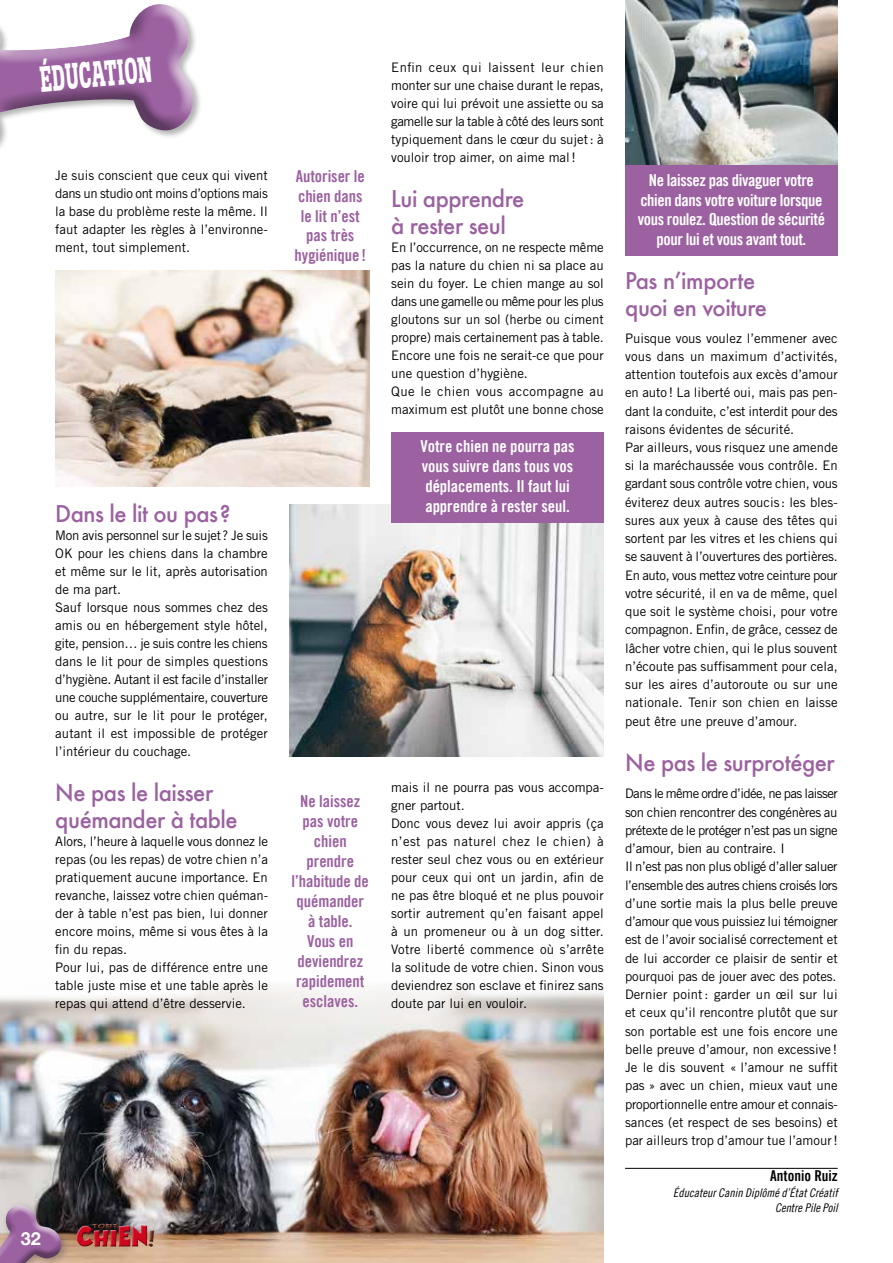
<style>
.page{position:relative;width:893px;height:1263px;background:#fff}
.page>*{position:absolute;margin:0;border:0;box-sizing:border-box;transform-origin:0 0}
.t1{font:39px "Alianza Slab 800";color:#fff;scale:.5 1}
.t2{font:500 22.5px/27px "Futura";letter-spacing:-.025em;color:#9b61a0}
.t3{font:700 18px "Helvetica Neue";color:#fff}
.t4{font:16.95px "GROBOLD";color:#622815;scale:.86 1}
.t5{font:16.5px/20px "Trade Gothic LT Bold Cond Twenty";color:#9b61a0;text-align:center}
.t6{font:16.5px/20px "Trade Gothic LT Bold Cond Twenty";letter-spacing:-.02em;color:#fff;text-align:center}
.t7{font:16.5px/20px "Trade Gothic LT Bold Cond Twenty";color:#fff}
.t8{font:15px "Trade Gothic LT Bold Cond Twenty";color:#000}
.t9{font:13.2px/18px "Trade Gothic";color:#000}
.t10{font:12px/15.3px "Trade Gothic LT Cond Eighteen Obl";color:#000;text-align:right}
</style>
<div class="page">
<img style="left:0;top:986px;width:604px;height:277px">
<img style="left:55px;top:270px;width:315px;height:216px">
<img style="left:289px;top:504px;width:315px;height:252px">
<img style="left:625px;top:0;width:213px;height:165px">
<hr style="left:625px;top:1168px;width:213px;height:1px;background:#000">
<div style="left:391px;top:432px;width:213px;height:90px;background:#9b61a0"></div>
<div style="left:625px;top:165px;width:213px;height:90px;background:#9b61a0"></div>
<svg style="left:0;top:1182px;width:147px;height:81px;background:#836e76"></svg>
<div style="left:75px;top:1222px;width:81px;height:25px;background:#fff;opacity:.75"></div>
<div style="left:75px;top:1223px;width:81px;height:25px;background:#000;opacity:.5"></div>
<svg style="left:0;top:4px;width:200px;height:143px"></svg>
<h1 class="t1" style="left:38px;top:56px;width:226px;rotate:-5deg">ÉDUCATION</h1>
<p class="t9" style="left:55px;top:166px;width:214px;text-align:justify">Je suis conscient que ceux qui vivent dans un studio ont moins d’options mais la base du problème reste la même. Il faut adapter les règles à l’environne&shy;ment, tout simplement.</p>
<h2 class="t2" style="left:55px;top:500px;width:177px">Dans le lit ou pas ?</h2>
<p class="t9" style="left:55px;top:526px;width:214px">Mon avis personnel sur le sujet? Je suis OK pour les chiens dans la chambre et même sur le lit, après autorisation de ma part.<br>Sauf lorsque nous sommes chez des amis ou en hébergement style hôtel, gite, pension… je suis contre les chiens dans le lit pour de simples questions d’hygiène. Autant il est facile d’installer une couche supplémentaire, couverture ou autre, sur le lit pour le protéger, autant il est impossible de protéger l’intérieur du couchage.</p>
<h2 class="t2" style="left:55px;top:779px;width:184px">Ne pas le laisser quémander à table</h2>
<p class="t9" style="left:55px;top:832px;width:214px">Alors, l’heure à laquelle vous donnez le repas (ou les repas) de votre chien n’a pratiquement aucune importance. En revanche, laissez votre chien quéman&shy;der à table n’est pas bien, lui donner encore moins, même si vous êtes à la fin du repas.<br>Pour lui, pas de différence entre une table juste mise et une table après le repas qui attend d’être desservie.</p>
<h3 class="t3" style="left:21px;top:1224px;width:22px">32</h3>
<p class="t4" style="left:144px;top:1229px;width:15px">!</p>
<p class="t5" style="left:295px;top:166px;width:73px">Autoriser le chien dans le lit n’est pas très hygiénique !</p>
<p class="t5" style="left:292px;top:791px;width:79px">Ne laissez pas votre chien prendre l’habitude de quémander à table.<br>Vous en deviendrez rapidement esclaves.</p>
<p class="t9" style="left:391px;top:58px;width:214px;text-align:justify">Enfin ceux qui laissent leur chien monter sur une chaise durant le repas, voire qui lui prévoit une assiette ou sa gamelle sur la table à côté des leurs sont typiquement dans le cœur du sujet: à vouloir trop aimer, on aime mal!</p>
<h2 class="t2" style="left:391px;top:185px;width:135px">Lui apprendre à rester seul</h2>
<p class="t9" style="left:391px;top:238px;width:214px">En l’occurrence, on ne respecte même pas la nature du chien ni sa place au sein du foyer. Le chien mange au sol dans une gamelle ou même pour les plus gloutons sur un sol (herbe ou ciment propre) mais certainement pas à table.<br>Encore une fois ne serait-ce que pour une question d’hygiène.<br>Que le chien vous accompagne au maximum est plutôt une bonne chose</p>
<p class="t7" style="left:420px;top:436px;width:156px">Votre chien ne pourra pas vous suivre dans tous vos déplacements. Il faut lui apprendre à rester seul.</p>
<p class="t9" style="left:391px;top:778px;width:214px">mais il ne pourra pas vous accompa&shy;gner partout.<br>Donc vous devez lui avoir appris (ça n’est pas naturel chez le chien) à rester seul chez vous ou en extérieur pour ceux qui ont un jardin, afin de ne pas être bloqué et ne plus pouvoir sortir autrement qu’en faisant appel à un promeneur ou à un dog sitter.<br>Votre liberté commence où s’arrête la solitude de votre chien. Sinon vous deviendrez son esclave et finirez sans doute par lui en vouloir.</p>
<p class="t6" style="left:638px;top:170px;width:189px">Ne laissez pas divaguer votre chien dans votre voiture lorsque vous roulez. Question de sécurité pour lui et vous avant tout.</p>
<h2 class="t2" style="left:625px;top:266px;width:144px">Pas n’importe quoi en voiture</h2>
<p class="t9" style="left:625px;top:328px;width:214px">Puisque vous voulez l’emmener avec vous dans un maximum d’activités, attention toutefois aux excès d’amour en auto ! La liberté oui, mais pas pen&shy;dant la conduite, c’est interdit pour des raisons évidentes de sécurité.<br>Par ailleurs, vous risquez une amende si la maréchaussée vous contrôle. En gardant sous contrôle votre chien, vous éviterez deux autres soucis : les bles&shy;sures aux yeux à cause des têtes qui sortent par les vitres et les chiens qui se sauvent à l’ouvertures des portières.<br>En auto, vous mettez votre ceinture pour votre sécurité, il en va de même, quel que soit le système choisi, pour votre compagnon. Enfin, de grâce, cessez de lâcher votre chien, qui le plus souvent n’écoute pas suffisamment pour cela, sur les aires d’autoroute ou sur une nationale. Tenir son chien en laisse peut être une preuve d’amour.</p>
<h2 class="t2" style="left:625px;top:749px;width:211px">Ne pas le surprotéger</h2>
<p class="t9" style="left:625px;top:784px;width:214px">Dans le même ordre d’idée, ne pas laisser son chien rencontrer des congénères au prétexte de le protéger n’est pas un signe d’amour, bien au contraire. I<br>Il n’est pas non plus obligé d’aller saluer l’ensemble des autres chiens croisés lors d’une sortie mais la plus belle preuve d’amour que vous puissiez lui témoigner est de l’avoir socialisé correctement et de lui accorder ce plaisir de sentir et pourquoi pas de jouer avec des potes.<br>Dernier point: garder un œil sur lui et ceux qu’il rencontre plutôt que sur son portable est une fois encore une belle preuve d’amour, non excessive!<br>Je le dis souvent « l’amour ne suffit pas » avec un chien, mieux vaut une proportionnelle entre amour et connais&shy;sances (et respect de ses besoins) et par ailleurs trop d’amour tue l’amour!</p>
<p class="t8" style="left:770px;top:1167px;width:69px">Antonio Ruiz</p>
<p class="t10" style="left:673px;top:1185px;width:166px">Éducateur Canin Diplômé d’État Créatif<br>Centre Pile Poil</p>
</div>
